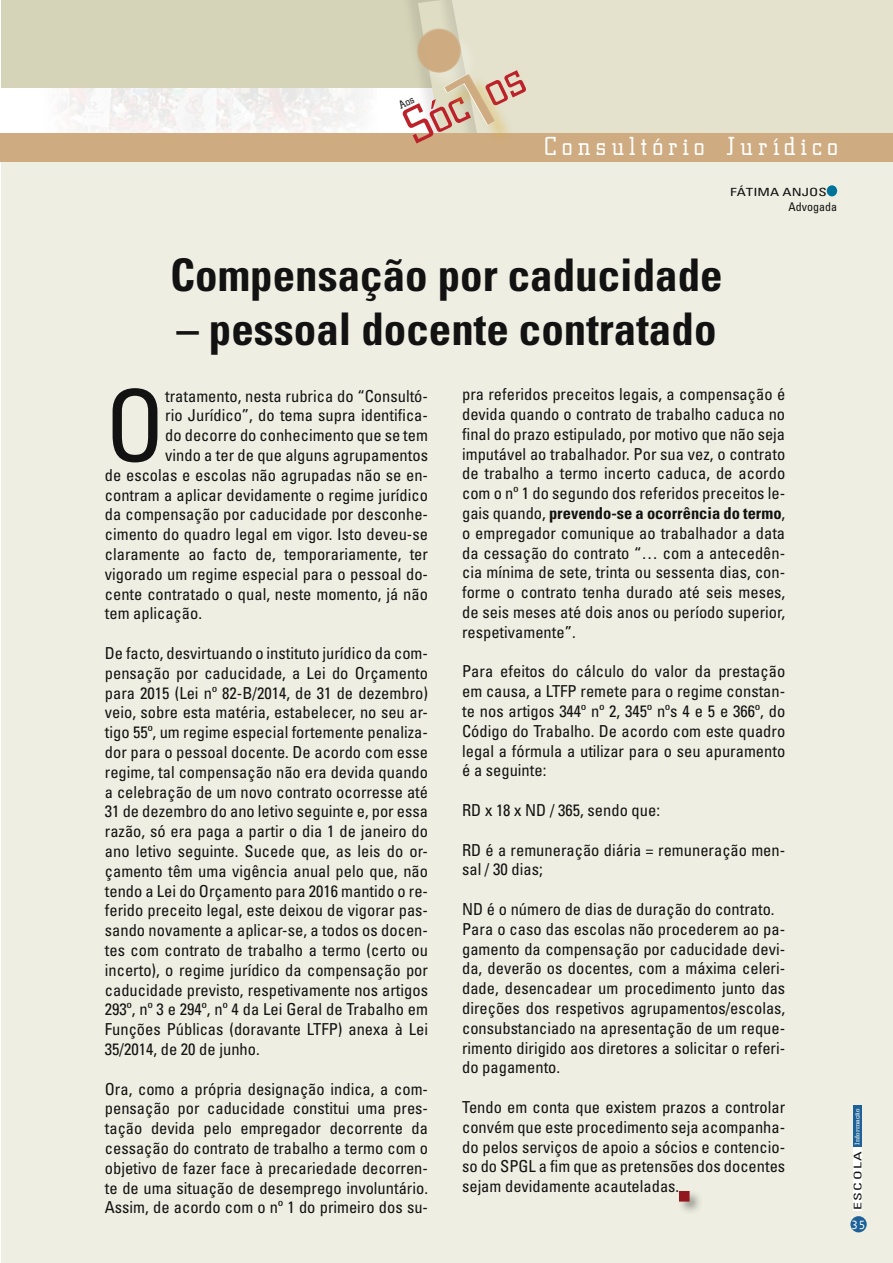
<style>
.page{position:relative;width:893px;height:1263px;background:#fff}
.page>*{position:absolute;margin:0;border:0;box-sizing:border-box;transform-origin:0 0}
.t1{font:condensed 98.7px "Univers";color:#121212}
.t2{font:52.2px "Civic";color:#bc2229}
.t3{font:700 condensed 45px "Univers";color:#121212}
.t4{font:27px "Civic";letter-spacing:.2em;color:#fff}
.t5{font:condensed 16.5px/19.8px "Univers";color:#121212;text-align:justify}
.t6{font:condensed 12px "Univers";color:#121212}
.t7{font:12px "Andale Mono";color:#fff}
.t8{font:condensed 11.25px "Univers";color:#121212;scale:1.33 1}
.t9{font:condensed 10.5px "Univers";letter-spacing:.1em;color:#121212;scale:1.5 1}
.t10{font:6.75px "Civic";letter-spacing:.01em;color:#fff;scale:1.33 1}
.s1{font-weight:700}
</style>
<div class="page">
<div style="left:1px;top:137px;width:892px;height:1126px;background:#efeee2"></div>
<img style="left:61px;top:88px;width:303px;height:45px">
<div style="left:1px;top:0;width:891px;height:88px;background:#d6d4b8"></div>
<div style="left:591px;top:0;width:302px;height:133px;background:#e4e1cc"></div>
<div style="left:0;top:133px;width:893px;height:29px;background:#ceab80"></div>
<div style="left:827px;top:185px;width:10px;height:11px;background:#00739a;border-radius:50%"></div>
<div style="left:853px;top:1105px;width:9px;height:43px;background:#1d6198"></div>
<div style="left:850px;top:1216px;width:17px;height:16px;background:#1d6198;border-radius:50%"></div>
<div style="left:853px;top:1147px;width:9px;height:63px;background:#fff"></div>
<div style="left:677px;top:1189px;width:26px;height:26px;background:#121212;opacity:.44"></div>
<div style="left:679px;top:1191px;width:10px;height:10px;background:#93171e"></div>
<svg style="left:409px;top:0;width:182px;height:136px"></svg>
<h2 class="t2" style="left:394px;top:104px;width:129px;rotate:-26deg">Sóc os</h2>
<h3 class="t4" style="left:544px;top:132px;width:295px">Consultório Jurídico</h3>
<p class="t8" style="left:730px;top:185px;width:74px">FÁTIMA ANJOS</p>
<p class="t6" style="left:788px;top:199px;width:50px">Advogada</p>
<p class="t3" style="left:170px;top:247px;width:554px">Compensação por caducidade</p>
<p class="t3" style="left:176px;top:301px;width:541px">– pessoal docente contratado</p>
<p class="t5" style="left:462px;top:384px;width:325px">pra referidos preceitos legais, a compensação é devida quando o contrato de trabalho caduca no final do prazo estipulado, por motivo que não seja imputável ao trabalhador. Por sua vez, o contrato de trabalho a termo incerto caduca, de acordo com o nº 1 do segundo dos referidos preceitos le&shy;gais quando, <span class="s1">prevendo-se a ocorrência do termo</span>, o empregador comunique ao trabalhador a data da cessação do contrato “… com a antecedên&shy;cia mínima de sete, trinta ou sessenta dias, con&shy;forme o contrato tenha durado até seis meses, de seis meses até dois anos ou período superior, respetivamente”.</p>
<p class="t5" style="left:462px;top:661px;width:325px">Para efeitos do cálculo do valor da prestação em causa, a LTFP remete para o regime constan&shy;te nos artigos 344º nº 2, 345º nºs 4 e 5 e 366º, do Código do Trabalho. De acordo com este quadro legal a fórmula a utilizar para o seu apuramento é a seguinte:</p>
<p class="t5" style="left:462px;top:800px;width:199px">RD x 18 x ND / 365, sendo que:</p>
<p class="t5" style="left:462px;top:840px;width:325px">RD é a remuneração diária = remuneração men&shy;sal / 30 dias;</p>
<p class="t5" style="left:462px;top:899px;width:325px;text-align:left">ND é o número de dias de duração do contrato.<br>Para o caso das escolas não procederem ao pa&shy;gamento da compensação por caducidade devi&shy;da, deverão os docentes, com a máxima celeri&shy;dade, desencadear um procedimento junto das direções dos respetivos agrupamentos/escolas, consubstanciado na apresentação de um reque&shy;rimento dirigido aos diretores a solicitar o referi&shy;do pagamento.</p>
<p class="t5" style="left:462px;top:1097px;width:325px">Tendo em conta que existem prazos a controlar convém que este procedimento seja acompanha&shy;do pelos serviços de apoio a sócios e contencio&shy;so do SPGL a fim que as pretensões dos docentes sejam devidamente acauteladas.</p>
<p class="t1" style="left:105px;top:363px;width:62px">O</p>
<p class="t5" style="left:165px;top:386px;width:264px">tratamento, nesta rubrica do “Consultó-</p>
<p class="t5" style="left:165px;top:405px;width:264px">rio Jurídico”, do tema supra identifica-</p>
<p class="t5" style="left:165px;top:425px;width:264px">do decorre do conhecimento que se tem</p>
<p class="t5" style="left:165px;top:445px;width:264px">vindo a ter de que alguns agrupamentos</p>
<p class="t5" style="left:105px;top:465px;width:325px">de escolas e escolas não agrupadas não se en-</p>
<p class="t5" style="left:105px;top:485px;width:325px">contram a aplicar devidamente o regime jurídico</p>
<p class="t5" style="left:105px;top:504px;width:325px">da compensação por caducidade por desconhe-</p>
<p class="t5" style="left:105px;top:524px;width:325px">cimento do quadro legal em vigor. Isto deveu-se</p>
<p class="t5" style="left:105px;top:544px;width:325px">claramente ao facto de, temporariamente, ter</p>
<p class="t5" style="left:105px;top:564px;width:325px">vigorado um regime especial para o pessoal do-</p>
<p class="t5" style="left:105px;top:584px;width:325px">cente contratado o qual, neste momento, já não</p>
<p class="t5" style="left:105px;top:603px;width:99px">tem aplicação.</p>
<p class="t5" style="left:105px;top:643px;width:325px">De facto, desvirtuando o instituto jurídico da com&shy;pensação por caducidade, a Lei do Orçamento para 2015 (Lei nº 82-B/2014, de 31 de dezembro) veio, sobre esta matéria, estabelecer, no seu ar&shy;tigo 55º, um regime especial fortemente penaliza&shy;dor para o pessoal docente. De acordo com esse regime, tal compensação não era devida quando a celebração de um novo contrato ocorresse até 31 de dezembro do ano letivo seguinte e, por essa razão, só era paga a partir o dia 1 de janeiro do ano letivo seguinte. Sucede que, as leis do or&shy;çamento têm uma vigência anual pelo que, não tendo a Lei do Orçamento para 2016 mantido o re&shy;ferido preceito legal, este deixou de vigorar pas&shy;sando novamente a aplicar-se, a todos os docen&shy;tes com contrato de trabalho a termo (certo ou incerto), o regime jurídico da compensação por caducidade previsto, respetivamente nos artigos 293º, nº 3 e 294º, nº 4 da Lei Geral de Trabalho em Funções Públicas (doravante LTFP) anexa à Lei 35/2014, de 20 de junho.</p>
<p class="t5" style="left:105px;top:1079px;width:325px">Ora, como a própria designação indica, a com&shy;pensação por caducidade constitui uma pres&shy;tação devida pelo empregador decorrente da cessação do contrato de trabalho a termo com o objetivo de fazer face à precariedade decorren&shy;te de uma situação de desemprego involuntário.<br>Assim, de acordo com o nº 1 do primeiro dos su-</p>
<p class="t10" style="left:854px;top:1145px;width:29px;rotate:-90deg">Informação</p>
<p class="t9" style="left:851px;top:1210px;width:41px;rotate:-90deg">ESCOLA</p>
<p class="t7" style="left:851px;top:1217px;width:16px">35</p>
</div>
